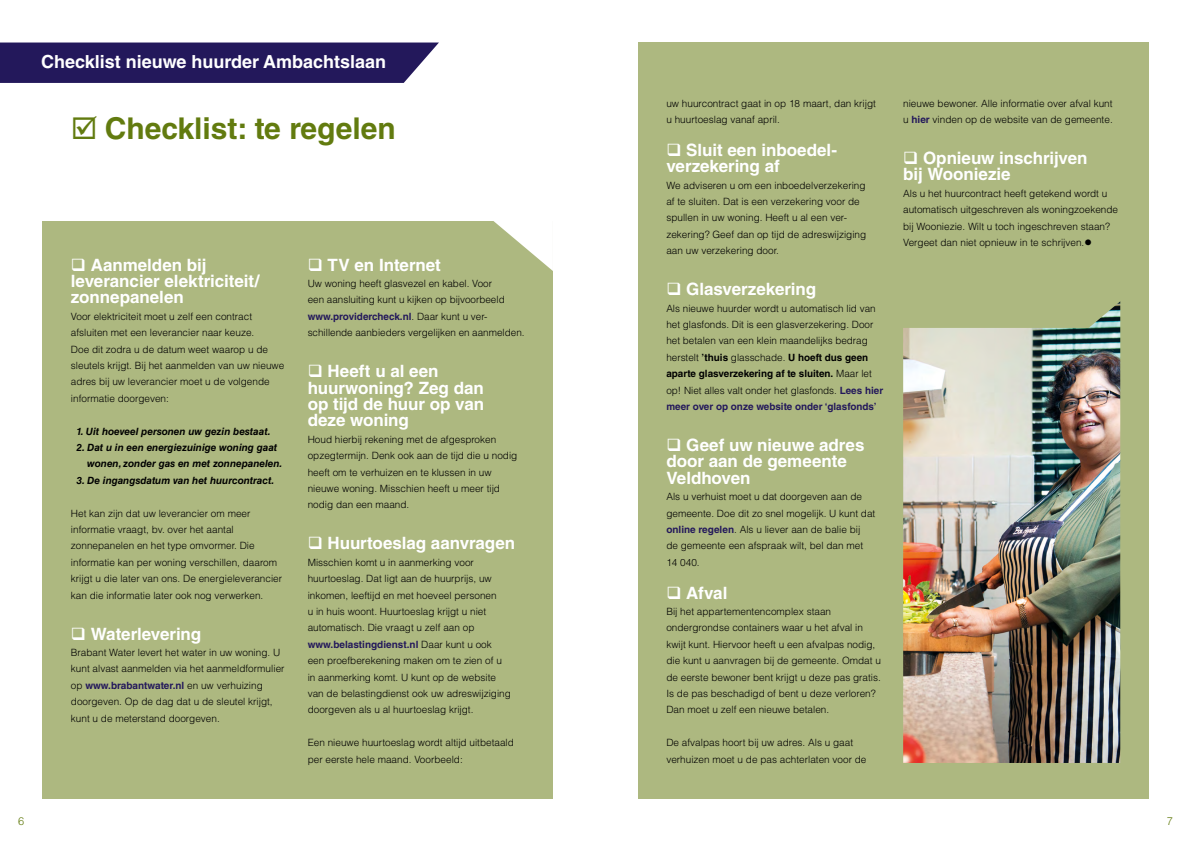
<style>
.page{position:relative;width:1191px;height:842px;background:#fff}
.page>*{position:absolute;margin:0;border:0;box-sizing:border-box;transform-origin:0 0}
.t1{font:700 30px "Helvetica LT Std";color:#627b0f}
.t2{font:700 18px "Helvetica LT Std";color:#fff}
.t3{font:700 17px/16.4px "Helvetica LT Std";letter-spacing:-.005em;color:#fff}
.t4{font:300 11px "Helvetica LT Std";color:#627b0f}
.t5{font:300 10px/16.4px "Helvetica LT Std";color:#000}
.t6{font:italic 700 10px/16.4px "Helvetica LT Std";color:#000}
.s1{font-weight:700;color:#23185b}
.s2{font-weight:700}
</style>
<div class="page">
<div style="left:43px;top:43px;width:510px;height:756px;background:#adb880"></div>
<svg style="left:493px;top:221px;width:60px;height:50px"></svg>
<div style="left:43px;top:43px;width:510px;height:178px;background:#fff"></div>
<div style="left:638px;top:43px;width:510px;height:756px;background:#adb880"></div>
<div style="left:0;top:43px;width:439px;height:40px;background:#23185b"></div>
<img style="left:903px;top:301px;width:217px;height:462px">
<h2 class="t2" style="left:41px;top:51px;width:346px">Checklist nieuwe huurder Ambachtslaan</h2>
<h1 class="t1" style="left:71px;top:111px;width:326px">☑ Checklist: te regelen</h1>
<h3 class="t3" style="left:71px;top:256px;width:190px">❑ Aanmelden bij leverancier elektriciteit/ zonnepanelen</h3>
<p class="t5" style="left:71px;top:308px;width:215px">Voor elektriciteit moet u zelf een contract afsluiten met een leverancier naar keuze.<br>Doe dit zodra u de datum weet waarop u de sleutels krijgt. Bij het aanmelden van uw nieuwe adres bij uw leverancier moet u de volgende informatie doorgeven:</p>
<p class="t6" style="left:77px;top:423px;width:195px">1. Uit hoeveel personen uw gezin bestaat.</p>
<p class="t6" style="left:87px;top:439px;width:197px;text-indent:-11px">2. Dat u in een energiezuinige woning gaat wonen, zonder gas en met zonnepanelen.</p>
<p class="t6" style="left:77px;top:472px;width:199px">3. De ingangsdatum van het huurcontract.</p>
<p class="t5" style="left:71px;top:505px;width:213px">Het kan zijn dat uw leverancier om meer informatie vraagt, bv. over het aantal zonnepanelen en het type omvormer. Die informatie kan per woning verschillen, daarom krijgt u die later van ons. De energieleverancier kan die informatie later ook nog verwerken.</p>
<h3 class="t3" style="left:71px;top:625px;width:132px">❑ Waterlevering</h3>
<p class="t5" style="left:71px;top:644px;width:215px">Brabant Water levert het water in uw woning. U kunt alvast aanmelden via het aanmeldformulier op <span class="s1">www.brabantwater.nl</span> en uw verhuizing doorgeven. Op de dag dat u de sleutel krijgt, kunt u de meterstand doorgeven.</p>
<h3 class="t3" style="left:308px;top:256px;width:135px">❑ TV en Internet</h3>
<p class="t5" style="left:308px;top:275px;width:218px">Uw woning heeft glasvezel en kabel. Voor<br>een aansluiting kunt u kijken op bijvoorbeeld <span class="s1">www.providercheck.nl</span>. Daar kunt u ver&shy;schillende aanbieders vergelijken en aanmelden.</p>
<h3 class="t3" style="left:308px;top:363px;width:178px">❑ Heeft u al een huurwoning? Zeg dan op tijd de huur op van deze woning</h3>
<p class="t5" style="left:308px;top:431px;width:211px">Houd hierbij rekening met de afgesproken opzegtermijn. Denk ook aan de tijd die u nodig heeft om te verhuizen en te klussen in uw nieuwe woning. Misschien heeft u meer tijd nodig dan een maand.</p>
<h3 class="t3" style="left:308px;top:535px;width:209px">❑ Huurtoeslag aanvragen</h3>
<p class="t5" style="left:308px;top:554px;width:205px">Misschien komt u in aanmerking voor huurtoeslag. Dat ligt aan de huurprijs, uw inkomen, leeftijd en met hoeveel personen<br>u in huis woont. Huurtoeslag krijgt u niet automatisch. Die vraagt u zelf aan op <span class="s1">www.belastingdienst.nl</span> Daar kunt u ook een proefberekening maken om te zien of u in aanmerking komt. U kunt op de website van de belastingdienst ook uw adreswijziging doorgeven als u al huurtoeslag krijgt.</p>
<p class="t5" style="left:308px;top:734px;width:208px">Een nieuwe huurtoeslag wordt altijd uitbetaald per eerste hele maand. Voorbeeld:</p>
<p class="t5" style="left:666px;top:95px;width:211px">uw huurcontract gaat in op 18 maart, dan krijgt u huurtoeslag vanaf april.</p>
<h3 class="t3" style="left:666px;top:141px;width:171px">❑ Sluit een inboedel&shy;verzekering af</h3>
<p class="t5" style="left:666px;top:177px;width:201px">We adviseren u om een inboedelverzekering af te sluiten. Dat is een verzekering voor de spullen in uw woning. Heeft u al een ver&shy;zekering? Geef dan op tijd de adreswijziging aan uw verzekering door.</p>
<h3 class="t3" style="left:666px;top:281px;width:151px">❑ Glasverzekering</h3>
<p class="t5" style="left:666px;top:300px;width:218px">Als nieuwe huurder wordt u automatisch lid van het glasfonds. Dit is een glasverzekering. Door het betalen van een klein maandelijks bedrag herstelt <span class="s2">’thuis</span> glasschade. <span class="s2">U hoeft dus geen aparte glasverzekering af te sluiten.</span> Maar let op! Niet alles valt onder het glasfonds. <span class="s1">Lees hier meer over op onze website onder ‘glasfonds’</span></p>
<h3 class="t3" style="left:666px;top:437px;width:200px">❑ Geef uw nieuwe adres door aan de gemeente<br>Veldhoven</h3>
<p class="t5" style="left:666px;top:488px;width:210px">Als u verhuist moet u dat doorgeven aan de gemeente. Doe dit zo snel mogelijk. U kunt dat <span class="s1">online regelen</span>. Als u liever aan de balie bij<br>de gemeente een afspraak wilt, bel dan met 14 040.</p>
<h3 class="t3" style="left:666px;top:584px;width:62px">❑ Afval</h3>
<p class="t5" style="left:666px;top:603px;width:216px">Bij het appartementencomplex staan ondergrondse containers waar u het afval in kwijt kunt. Hiervoor heeft u een afvalpas nodig, die kunt u aanvragen bij de gemeente. Omdat u de eerste bewoner bent krijgt u deze pas gratis.<br>Is de pas beschadigd of bent u deze verloren?<br>Dan moet u zelf een nieuwe betalen.</p>
<p class="t5" style="left:666px;top:734px;width:202px">De afvalpas hoort bij uw adres. Als u gaat verhuizen moet u de pas achterlaten voor de</p>
<p class="t5" style="left:903px;top:95px;width:211px">nieuwe bewoner. Alle informatie over afval kunt u <span class="s1">hier</span> vinden op de website van de gemeente.</p>
<h3 class="t3" style="left:903px;top:150px;width:186px">❑ Opnieuw inschrijven bij Wooniezie</h3>
<p class="t5" style="left:903px;top:185px;width:216px">Als u het huurcontract heeft getekend wordt u automatisch uitgeschreven als woningzoekende bij Wooniezie. Wilt u toch ingeschreven staan?<br>Vergeet dan niet opnieuw in te schrijven.●</p>
<p class="t4" style="left:18px;top:814px;width:8px">6</p>
<p class="t4" style="left:1166px;top:814px;width:8px">7</p>
</div>
